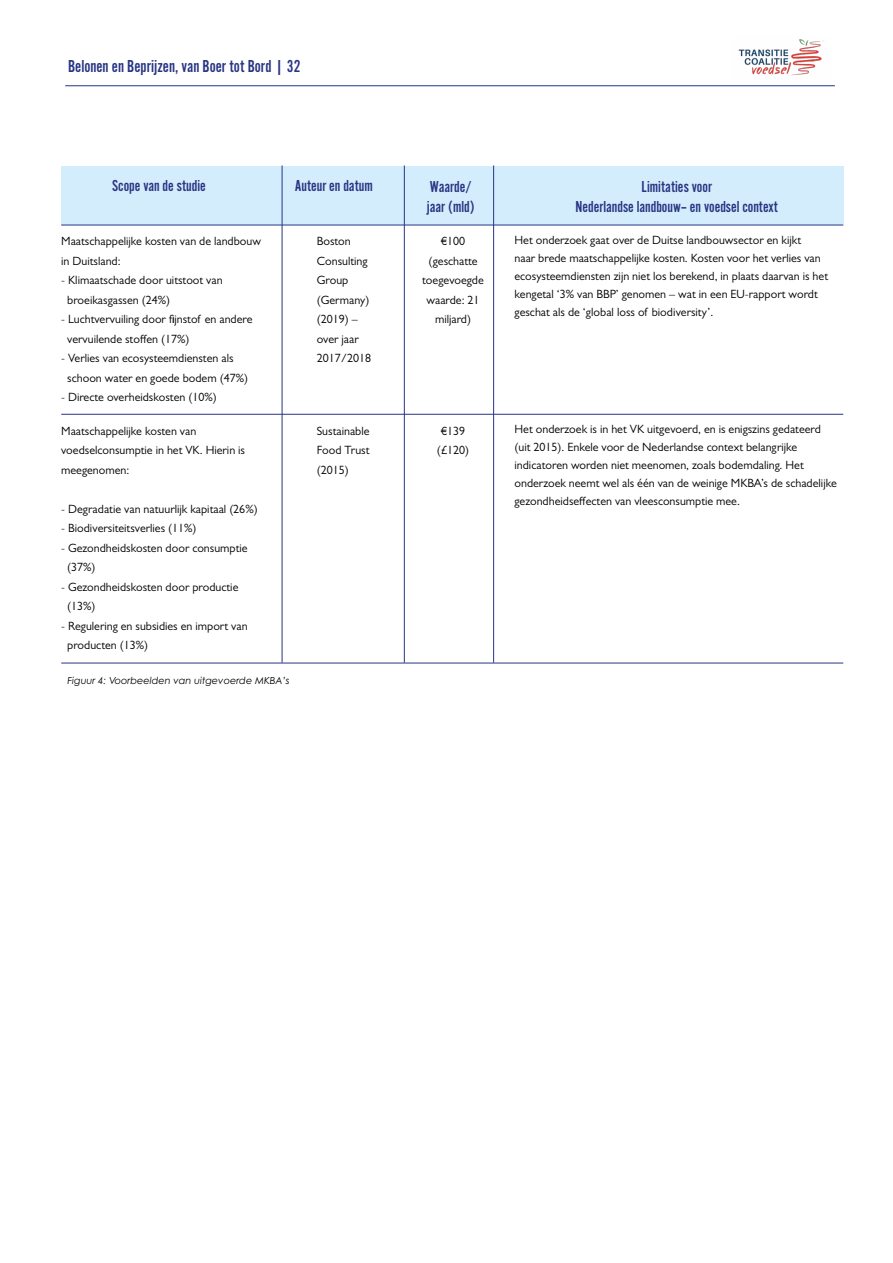
<style>
.page{position:relative;width:893px;height:1263px;background:#fff}
.page>*{position:absolute;margin:0;border:0;box-sizing:border-box;transform-origin:0 0}
.t1{font:18px "Alternate Got No 2 D";color:#283583}
.t2{font:16.5px/19.8px "Alternate Got No 2 D";color:#283583}
.t3{font:12px/19.5px "Gill Sans";color:#000}
.t4{font:italic 9.75px "Century Gothic Pro";color:#000}
</style>
<div class="page">
<div style="left:61px;top:166px;width:782px;height:59px;background:#d4edfc"></div>
<hr style="left:61px;top:225px;width:782px;height:1px;background:#283583">
<hr style="left:61px;top:414px;width:782px;height:1px;background:#283583">
<hr style="left:493px;top:165px;width:1px;height:498px;background:#283583">
<hr style="left:404px;top:165px;width:1px;height:498px;background:#283583">
<hr style="left:282px;top:165px;width:1px;height:498px;background:#283583">
<hr style="left:61px;top:663px;width:782px;height:1px;background:#283583">
<hr style="left:65px;top:85px;width:770px;height:1px;background:#283583">
<img style="left:738px;top:39px;width:86px;height:37px">
<h1 class="t1" style="left:68px;top:56px;width:234px">Belonen en Beprijzen, van Boer tot Bord | 32</h1>
<h2 class="t2" style="left:112px;top:176px;width:95px">Scope van de studie</h2>
<p class="t3" style="left:61px;top:231px;width:201px">Maatschappelijke kosten van de landbouw in Duitsland:</p>
<p class="t3" style="left:67px;top:270px;width:157px;text-indent:-6px">- Klimaatschade door uitstoot van broeikasgassen (24%)</p>
<p class="t3" style="left:67px;top:309px;width:187px;text-indent:-6px">- Luchtvervuiling door fijnstof en andere vervuilende stoffen (17%)</p>
<p class="t3" style="left:67px;top:348px;width:182px;text-indent:-6px">- Verlies van ecosysteemdiensten als schoon water en goede bodem (47%)</p>
<p class="t3" style="left:61px;top:387px;width:157px">- Directe overheidskosten (10%)</p>
<h2 class="t2" style="left:295px;top:176px;width:79px">Auteur en datum</h2>
<h2 class="t2" style="left:427px;top:177px;width:49px">Waarde/ jaar (mld)</h2>
<h2 class="t2" style="left:576px;top:177px;width:204px;text-align:center">Limitaties voor<br>Nederlandse landbouw– en voedsel context</h2>
<p class="t3" style="left:317px;top:231px;width:56px">Boston<br>Consulting<br>Group (Germany) (2019) – over jaar<br>2017/2018</p>
<p class="t3" style="left:422px;top:231px;width:63px;text-align:center">€100 (geschatte toegevoegde waarde: 21 miljard)</p>
<p class="t3" style="left:514px;top:231px;width:315px;line-height:18px">Het onderzoek gaat over de Duitse landbouwsector en kijkt<br>naar brede maatschappelijke kosten. Kosten voor het verlies van ecosysteemdiensten zijn niet los berekend, in plaats daarvan is het kengetal ‘3% van BBP’ genomen – wat in een EU-rapport wordt geschat als de ‘global loss of biodiversity’.</p>
<p class="t3" style="left:61px;top:421px;width:185px">Maatschappelijke kosten van voedselconsumptie in het VK. Hierin is meegenomen:</p>
<p class="t3" style="left:61px;top:499px;width:198px">- Degradatie van natuurlijk kapitaal (26%)</p>
<p class="t3" style="left:61px;top:518px;width:137px">- Biodiversiteitsverlies (11%)</p>
<p class="t3" style="left:67px;top:538px;width:182px;text-indent:-6px">- Gezondheidskosten door consumptie (37%)</p>
<p class="t3" style="left:67px;top:577px;width:173px;text-indent:-6px">- Gezondheidskosten door productie (13%)</p>
<p class="t3" style="left:67px;top:616px;width:182px;text-indent:-6px">- Regulering en subsidies en import van producten (13%)</p>
<p class="t4" style="left:67px;top:675px;width:224px">Figuur 4: Voorbeelden van uitgevoerde MKBA’s</p>
<p class="t3" style="left:317px;top:421px;width:54px;text-align:justify">Sustainable Food Trust (2015)</p>
<p class="t3" style="left:437px;top:421px;width:34px;text-align:center">€139 (£120)</p>
<p class="t3" style="left:514px;top:420px;width:324px;line-height:18px">Het onderzoek is in het VK uitgevoerd, en is enigszins gedateerd (uit 2015). Enkele voor de Nederlandse context belangrijke indicatoren worden niet meenomen, zoals bodemdaling. Het onderzoek neemt wel als één van de weinige MKBA’s de schadelijke gezondheidseffecten van vleesconsumptie mee.</p>
</div>
